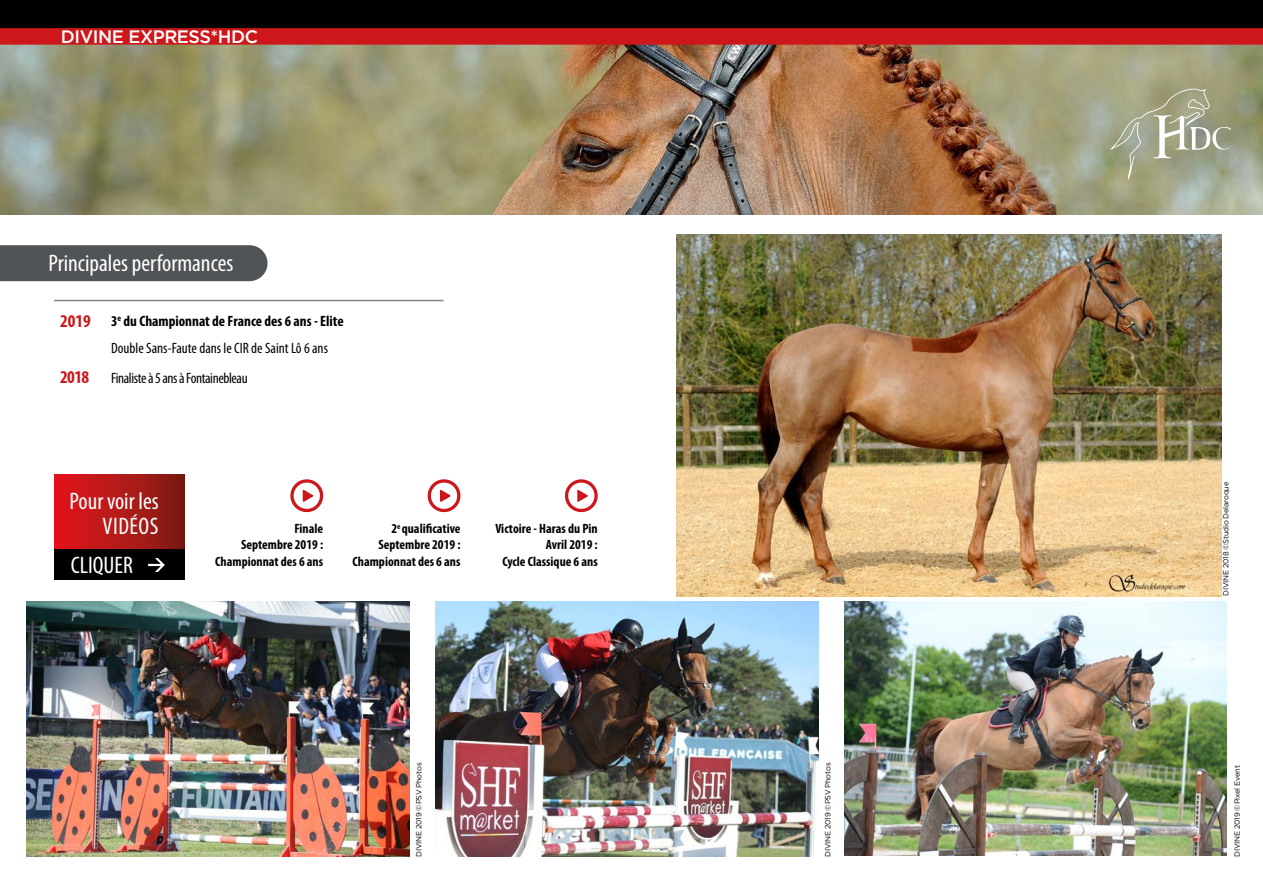
<style>
.page{position:relative;width:1263px;height:893px;background:#fff}
.page>*{position:absolute;margin:0;border:0;box-sizing:border-box;transform-origin:0 0}
.t1{font:condensed 24px/25.5px "Myriad Pro";color:#fff;text-align:right}
.t2{font:500 18px "Gotham";letter-spacing:-.025em;color:#fff}
.t3{font:condensed 15px/26.5px "Myriad Pro";letter-spacing:-.01em;color:#000}
.t4{font:700 condensed 13.5px/16.2px "Myriad Pro";color:#000;text-align:right}
.t5{font:7.5px "Gotham";letter-spacing:-.025em;color:#000}
.s1{font-weight:700;font-size:18px;color:#cd171a}
.s2{font-weight:700}
</style>
<div class="page">
<img style="left:0;top:45px;width:1263px;height:169px">
<div style="left:0;top:0;width:1263px;height:36px;background:#000"></div>
<div style="left:0;top:28px;width:1263px;height:17px;background:#cd171a"></div>
<svg style="left:1110px;top:86px;width:121px;height:94px;background:#a6a98e"></svg>
<svg style="left:54px;top:301px;width:389px;height:1px"></svg>
<hr style="left:54px;top:300px;width:51px;height:1px;background:#828586">
<hr style="left:105px;top:300px;width:338px;height:1px;background:#828586">
<div style="left:0;top:245px;width:250px;height:36px;background:#505456"></div>
<div style="left:54px;top:474px;width:131px;height:76px;background:linear-gradient(to right,#e5151c,#7c1c14)"></div>
<div style="left:54px;top:550px;width:131px;height:30px;background:#000"></div>
<svg style="left:148px;top:558px;width:17px;height:14px"></svg>
<img style="left:26px;top:601px;width:384px;height:256px">
<img style="left:435px;top:601px;width:384px;height:256px">
<img style="left:844px;top:601px;width:382px;height:254px">
<img style="left:676px;top:235px;width:546px;height:361px">
<svg style="left:564px;top:479px;width:34px;height:34px"></svg>
<svg style="left:427px;top:479px;width:34px;height:34px"></svg>
<svg style="left:290px;top:479px;width:34px;height:34px"></svg>
<h2 class="t2" style="left:61px;top:25px;width:198px">DIVINE EXPRESS*HDC</h2>
<h1 class="t1" style="left:48px;top:250px;width:186px">Principales performances</h1>
<p class="t3" style="left:111px;top:308px;width:234px;text-indent:-51px"><span class="s1">2019</span> <span class="s2">3</span><sup>e</sup> <span class="s2">du Championnat de France des 6 ans - Elite<br></span>Double Sans-Faute dans le CIR de Saint Lô 6 ans</p>
<p class="t3" style="left:60px;top:364px;width:189px"><span class="s1">2018</span> Finaliste à 5 ans à Fontainebleau</p>
<h1 class="t1" style="left:70px;top:487px;width:91px">Pour voir les<br>VIDÉOS</h1>
<h1 class="t1" style="left:71px;top:552px;width:63px">CLIQUER</h1>
<p class="t4" style="left:215px;top:520px;width:109px">Finale<br>Septembre 2019 :<br>Championnat des 6 ans</p>
<p class="t4" style="left:352px;top:520px;width:109px">2<sup>e</sup> qualificative<br>Septembre 2019 :<br>Championnat des 6 ans</p>
<p class="t4" style="left:495px;top:520px;width:104px">Victoire - Haras du Pin<br>Avril 2019 :<br>Cycle Classique 6 ans</p>
<p class="t5" style="left:1221px;top:596px;width:116px;rotate:-90deg">DIVINE 2018 ©Studio Delaroque</p>
<p class="t5" style="left:414px;top:857px;width:96px;rotate:-90deg">DIVINE 2019 ©PSV Photos</p>
<p class="t5" style="left:823px;top:857px;width:96px;rotate:-90deg">DIVINE 2019 ©PSV Photos</p>
<p class="t5" style="left:1232px;top:857px;width:93px;rotate:-90deg">DIVINE 2019 ©Pixel Event</p>
</div>
